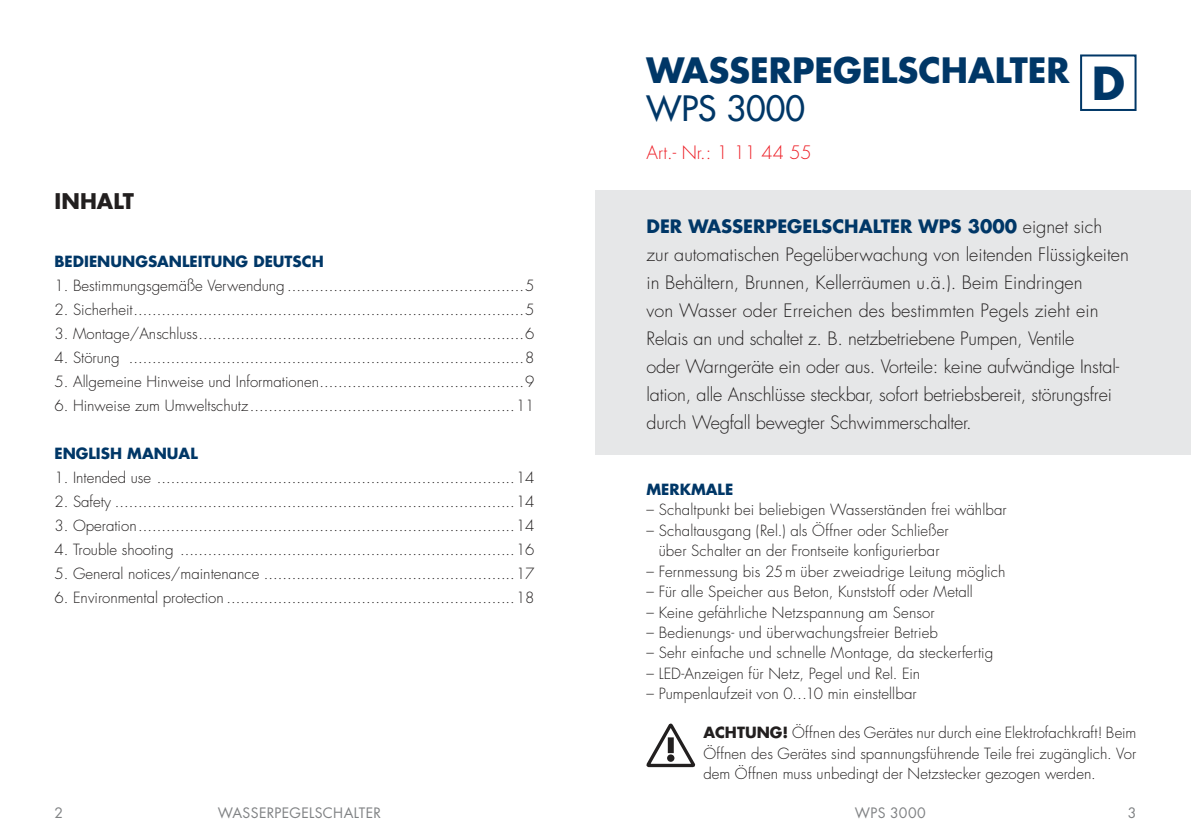
<style>
.page{position:relative;width:1191px;height:840px;background:#fff}
.page>*{position:absolute;margin:0;border:0;box-sizing:border-box;transform-origin:0 0}
.t1{font:700 44.4px "Futura Std";color:#003767}
.t2{font:700 34px "Futura Std";color:#003767}
.t3{font:500 34px "Futura Std";color:#003767}
.t4{font:700 21px "Futura Std";color:#221f1f}
.t5{font:300 18px/28px "Futura Std";letter-spacing:-.01em;color:#221f1f}
.t6{font:300 18px "Futura Std";color:#ed1c24}
.t7{font:300 15px/20.4px "Futura Std";letter-spacing:.005em;color:#221f1f;text-align:center}
.t8{font:700 15px "Futura Std";color:#003767}
.t9{font:14px "Futura Std";letter-spacing:.02em;color:#808284}
.s1{font-weight:700;color:#003767}
.s2{font-weight:700}
</style>
<div class="page">
<div style="left:595px;top:190px;width:596px;height:265px;background:#e6e7e8"></div>
<div style="left:1080px;top:54px;width:56px;height:57px;border:2px solid #003767"></div>
<svg style="left:646px;top:723px;width:50px;height:45px"></svg>
<h3 class="t4" style="left:54px;top:187px;width:81px">INHALT</h3>
<p class="t8" style="left:54px;top:251px;width:271px">BEDIENUNGSANLEITUNG DEUTSCH</p>
<p class="t7" style="left:54px;top:275px;width:482px">1. Bestimmungsgemäße Verwendung ...................................................5</p>
<p class="t7" style="left:54px;top:299px;width:481px">2. Sicherheit ....................................................................................5</p>
<p class="t7" style="left:54px;top:323px;width:482px">3. Montage/Anschluss ......................................................................6</p>
<p class="t7" style="left:54px;top:347px;width:481px">4. Störung .....................................................................................8</p>
<p class="t7" style="left:54px;top:371px;width:482px">5. Allgemeine Hinweise und Informationen ............................................9</p>
<p class="t7" style="left:54px;top:395px;width:482px">6. Hinweise zum Umweltschutz .........................................................11</p>
<p class="t8" style="left:54px;top:443px;width:145px">ENGLISH MANUAL</p>
<p class="t7" style="left:54px;top:467px;width:482px">1. Intended use .............................................................................14</p>
<p class="t7" style="left:54px;top:491px;width:481px">2. Safety ......................................................................................14</p>
<p class="t7" style="left:54px;top:515px;width:481px">3. Operation .................................................................................14</p>
<p class="t7" style="left:54px;top:539px;width:482px">4. Trouble shooting ........................................................................16</p>
<p class="t7" style="left:54px;top:563px;width:481px">5. General notices/maintenance ......................................................17</p>
<p class="t7" style="left:54px;top:587px;width:481px">6. Environmental protection ..............................................................18</p>
<h2 class="t2" style="left:646px;top:47px;width:424px">WASSERPEGELSCHALTER</h2>
<h2 class="t3" style="left:646px;top:87px;width:160px">WPS 3000</h2>
<p class="t6" style="left:646px;top:141px;width:167px">Art.- Nr.: 1 11 44 55</p>
<h1 class="t1" style="left:1091px;top:53px;width:35px">D</h1>
<p class="t5" style="left:646px;top:213px;width:484px"><span class="s1">DER WASSERPEGELSCHALTER WPS 3000</span> eignet sich<br>zur automatischen Pegelüberwachung von leitenden Flüssigkeiten in Behältern, Brunnen, Kellerräumen u.ä.). Beim Eindringen<br>von Wasser oder Erreichen des bestimmten Pegels zieht ein Relais an und schaltet z. B. netzbetriebene Pumpen, Ventile<br>oder Warngeräte ein oder aus. Vorteile: keine aufwändige Instal&shy;lation, alle Anschlüsse steckbar, sofort betriebsbereit, störungsfrei durch Wegfall bewegter Schwimmerschalter.</p>
<p class="t8" style="left:646px;top:479px;width:88px">MERKMALE</p>
<p class="t7" style="left:646px;top:500px;width:362px">– Schaltpunkt bei beliebigen Wasserständen frei wählbar</p>
<p class="t7" style="left:646px;top:520px;width:304px">– Schaltausgang (Rel.) als Öffner oder Schließer über Schalter an der Frontseite konfigurierbar</p>
<p class="t7" style="left:646px;top:561px;width:360px">– Fernmessung bis 25 m über zweiadrige Leitung möglich</p>
<p class="t7" style="left:646px;top:581px;width:328px">– Für alle Speicher aus Beton, Kunststoff oder Metall</p>
<p class="t7" style="left:646px;top:602px;width:290px">– Keine gefährliche Netzspannung am Sensor</p>
<p class="t7" style="left:646px;top:622px;width:293px">– Bedienungs- und überwachungsfreier Betrieb</p>
<p class="t7" style="left:646px;top:642px;width:348px">– Sehr einfache und schnelle Montage, da steckerfertig</p>
<p class="t7" style="left:646px;top:663px;width:275px">– LED-Anzeigen für Netz, Pegel und Rel. Ein</p>
<p class="t7" style="left:646px;top:683px;width:272px">– Pumpenlaufzeit von 0…10 min einstellbar</p>
<p class="t7" style="left:703px;top:722px;width:435px;text-align:justify"><span class="s2">ACHTUNG!</span> Öffnen des Gerätes nur durch eine Elektrofachkraft! Beim Öffnen des Gerätes sind spannungsführende Teile frei zugänglich. Vor dem Öffnen muss unbedingt der Netzstecker gezogen werden.</p>
<p class="t9" style="left:54px;top:803px;width:10px">2</p>
<p class="t9" style="left:855px;top:803px;width:73px">WPS 3000</p>
<p class="t9" style="left:1128px;top:803px;width:10px">3</p>
<p class="t9" style="left:218px;top:803px;width:165px">WASSERPEGELSCHALTER</p>
</div>
